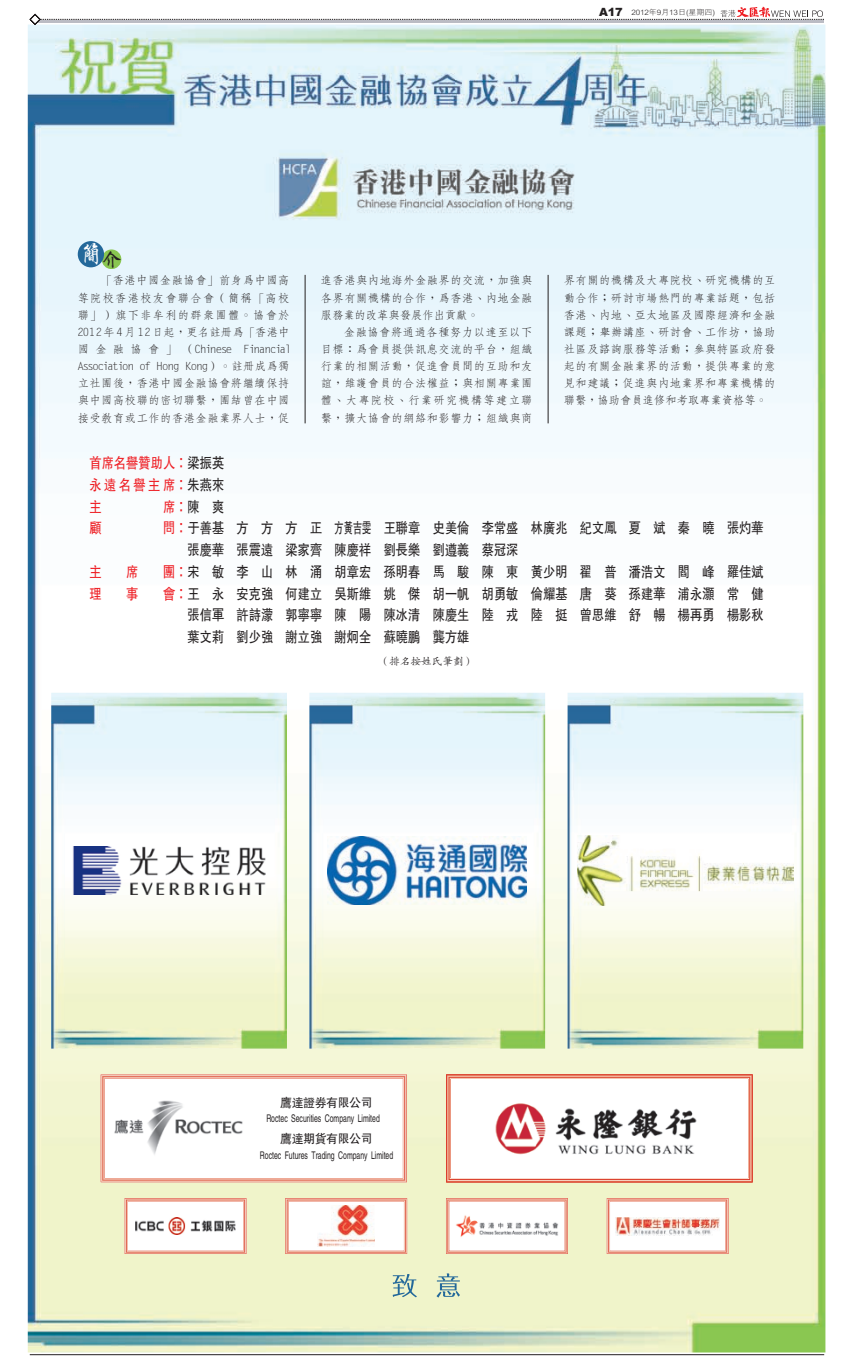
<style>
.page{position:relative;width:854px;height:1361px;background:#fff}
.page>*{position:absolute;margin:0;border:0;box-sizing:border-box;transform-origin:0 0}
.t1{font:23.62px "FZXKB B51 0";color:#fff}
.t2{font:14.88px/21.7px "FZHTB B51 0";color:#231f20;scale:.83 1}
.t3{font:14.88px/21.7px "FZHTB B51 0";color:#ee1d23;text-align:justify;scale:.83 1}
.t4{font:14.88px "FZHTB B51 0";letter-spacing:1em;color:#231f20;scale:.83 1}
.t5{font:12.42px "FZHTB B51 0";color:#231f20;scale:.93 1}
.t6{font:11.29px/17.2px "FZFSB B51 0";letter-spacing:.045em;color:#231f20;text-align:justify}
.t7{font:10.59px "FZHTB B51 0";color:#231f20;scale:.65 1}
.t8{font:10.59px "FZKTB B51 0";color:#231f20}
.t9{font:300 7.44px "M Hei";letter-spacing:-.01em;color:#231f20;scale:1.08 1}
.s1{font-family:"C Hei";font-weight:800;font-size:11.38px}
.s2{font-family:"NEU BX"}
.s3{color:#231f20}
.s4{color:#ee1d23}
</style>
<div class="page">
<img style="left:28px;top:25px;width:797px;height:1327px">
<hr style="left:305px;top:275px;width:1px;height:148px;background:#231f20">
<hr style="left:547px;top:275px;width:1px;height:148px;background:#231f20">
<div style="left:102px;top:249px;width:19px;height:20px;background:#89c650;border-radius:10px"></div>
<div style="left:78px;top:241px;width:26px;height:26px;background:#23689a;border-radius:13px"></div>
<img style="left:51px;top:693px;width:236px;height:355px">
<img style="left:72px;top:846px;width:194px;height:49px">
<svg style="left:285px;top:1198px;width:122px;height:56px"></svg>
<img style="left:317px;top:1205px;width:58px;height:41px">
<svg style="left:124px;top:1198px;width:122px;height:56px"></svg>
<img style="left:135px;top:1218px;width:100px;height:16px">
<svg style="left:445px;top:1198px;width:123px;height:56px"></svg>
<img style="left:455px;top:1214px;width:103px;height:24px">
<svg style="left:606px;top:1198px;width:122px;height:56px"></svg>
<img style="left:615px;top:1217px;width:104px;height:18px">
<img style="left:309px;top:693px;width:236px;height:355px">
<img style="left:327px;top:836px;width:199px;height:69px">
<svg style="left:392px;top:1274px;width:25px;height:23px"></svg>
<svg style="left:436px;top:1273px;width:24px;height:24px"></svg>
<svg style="left:100px;top:1074px;width:307px;height:108px"></svg>
<img style="left:113px;top:1098px;width:131px;height:61px">
<svg style="left:446px;top:1074px;width:306px;height:108px"></svg>
<img style="left:492px;top:1098px;width:213px;height:60px">
<img style="left:567px;top:693px;width:236px;height:355px">
<img style="left:577px;top:836px;width:215px;height:69px">
<svg style="left:29px;top:7px;width:794px;height:18px"></svg>
<hr style="left:30px;top:1354px;width:793px;height:1px;background:#231f20">
<p class="t9" style="left:599px;top:9px;width:109px"><span class="s1">A17</span> 2012年9月13日(星期四)</p>
<h1 class="t1" style="left:79px;top:239px;width:43px">簡<sub>介</sub></h1>
<p class="t6" style="left:78px;top:271px;width:213px;text-indent:29px"><span class="s2">「</span>香港中國金融協會<span class="s2">」</span>前身為中國高等院校香港校友會聯合會（簡稱 <span class="s2">「</span>高校聯<span class="s2">」</span> ）旗下非牟利的群衆團體。協會於2012年4月12日起，更名註冊為<span class="s2">「</span>香港中國金融協會<span class="s2">」</span> （Chinese Financial Association of Hong Kong）。註冊成為獨立社團後，香港中國金融協會將繼續保持與中國高校聯的密切聯繫，團結曾在中國接受教育或工作的香港金融業界人士，促</p>
<p class="t6" style="left:320px;top:271px;width:213px">進香港與內地海外金融界的交流，加強與各界有關機構的合作，為香港、內地金融服務業的改革與發展作出貢獻。</p>
<p class="t6" style="left:320px;top:323px;width:213px;text-indent:23px">金融協會將通過各種努力以達至以下目標：為會員提供訊息交流的平台，組織行業的相關活動，促進會員間的互助和友誼，維護會員的合法權益；與相關專業團體、大專院校、行業研究機構等建立聯繫，擴大協會的網絡和影響力；組織與商</p>
<h2 class="t3" style="left:89px;top:451px;width:164px">首席名譽贊助人：<span class="s3">梁振英</span>永遠名譽主席：<span class="s3">朱燕來</span>主</h2>
<h2 class="t3" style="left:163px;top:495px;width:75px">席：<span class="s3">陳 爽</span></h2>
<p class="t6" style="left:563px;top:271px;width:213px">界有關的機構及大專院校、研究機構的互動合作；研討市場熱門的專業話題，包括香港、內地、亞太地區及國際經濟和金融課題；舉辦講座、研討會、工作坊，協助社區及諮詢服務等活動；參與特區政府發起的有關金融業界的活動，提供專業的意見和建議；促進與內地業界和專業機構的聯繫，協助會員進修和考取專業資格等。</p>
<h2 class="t3" style="left:89px;top:516px;width:16px">顧</h2>
<h2 class="t2" style="left:187px;top:516px;width:695px;text-indent:-24px"><span class="s4">問：</span>于善基 方 方 方 正 方黃吉雯 王聯章 史美倫 李常盛 林廣兆 紀文鳳 夏 斌 秦 曉 張灼華張慶華 張震遠 梁家齊 陳慶祥 劉長樂 劉遵義 蔡冠深</h2>
<h2 class="t3" style="left:89px;top:560px;width:16px">主</h2>
<h2 class="t3" style="left:126px;top:560px;width:16px">席</h2>
<h2 class="t4" style="left:163px;top:561px;width:725px"><span class="s4">團：</span>宋敏李山林涌胡章宏孫明春馬駿陳東黃少明翟普潘浩文閻峰羅佳斌</h2>
<h2 class="t3" style="left:89px;top:581px;width:16px">理</h2>
<h2 class="t3" style="left:126px;top:581px;width:16px">事</h2>
<h2 class="t2" style="left:187px;top:581px;width:695px;text-align:justify;text-indent:-24px"><span class="s4">會：</span>王 永 安克強 何建立 吳斯維 姚 傑 胡一帆 胡勇敏 倫耀基 唐 葵 孫建華 浦永灝 常 健張信軍 許詩濛 郭寧寧 陳 陽 陳冰清 陳慶生 陸 戎 陸 挺 曾思維 舒 暢 楊再勇 楊影秋葉文莉 劉少強 謝立強 謝炯全 蘇曉鵬 龔方雄</h2>
<p class="t8" style="left:379px;top:654px;width:97px">（排名按姓氏筆劃）</p>
<p class="t5" style="left:280px;top:1094px;width:100px">鷹達證券有限公司</p>
<p class="t7" style="left:266px;top:1111px;width:176px">Roctec Securities Company Limited</p>
<p class="t5" style="left:280px;top:1130px;width:100px">鷹達期貨有限公司</p>
<p class="t7" style="left:260px;top:1147px;width:206px">Roctec Futures Trading Company Limited</p>
</div>
